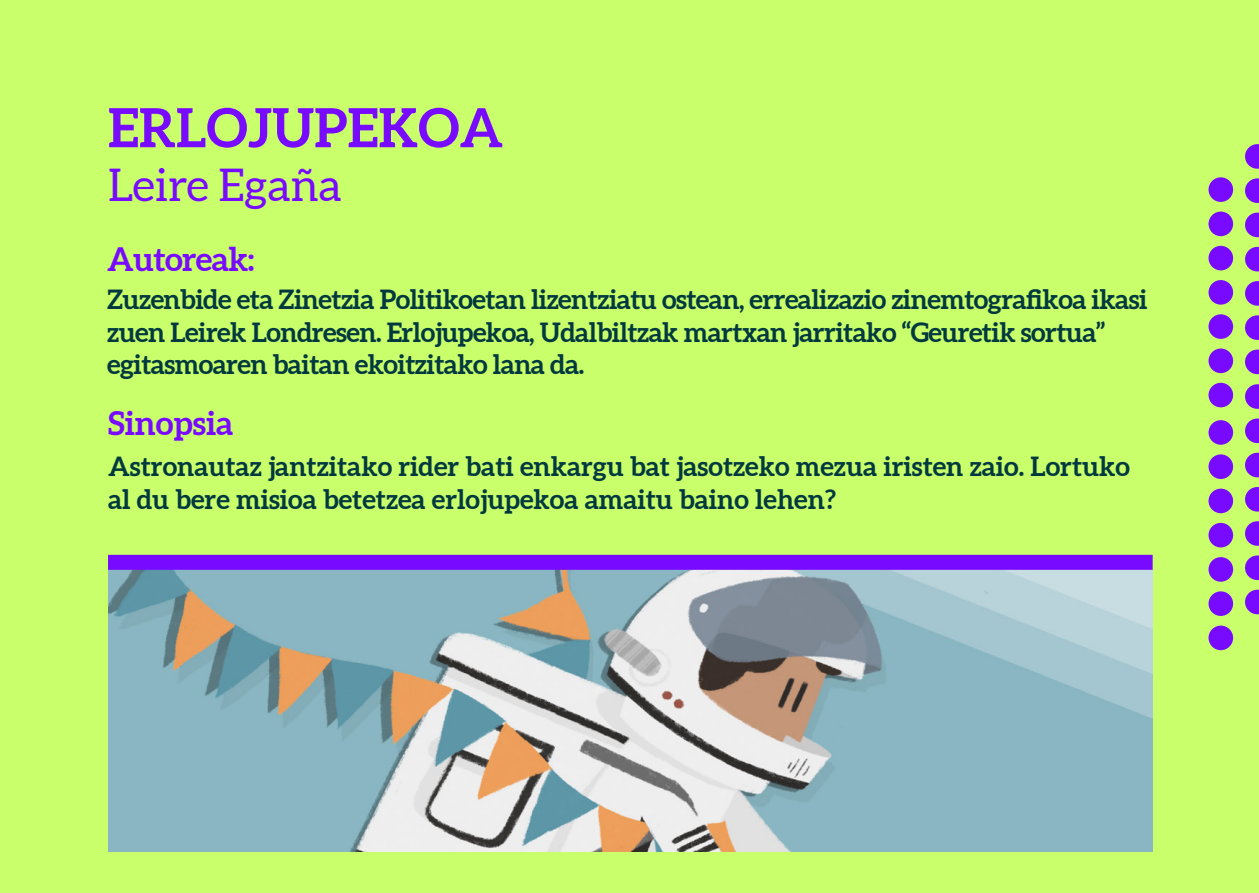
<style>
.page{position:relative;width:1259px;height:893px;background:#c9ff6b}
.page>*{position:absolute;margin:0;border:0;box-sizing:border-box;transform-origin:0 0}
.t1{font:700 54px "Aleo";color:#780aff}
.t2{font:45px "Aleo";color:#780aff}
.t3{font:700 33px "Aleo";letter-spacing:-.01em;color:#780aff}
.t4{font:700 27px/32.4px "Aleo";letter-spacing:-.02em;color:#02393e}
.t5{font:700 27px/32.4px "Aleo";color:#02393e}
</style>
<div class="page">
<img style="left:108px;top:570px;width:1044px;height:282px">
<div style="left:108px;top:555px;width:1044px;height:15px;background:#780aff"></div>
<svg style="left:1245px;top:590px;width:14px;height:24px"></svg>
<svg style="left:1245px;top:555px;width:14px;height:25px"></svg>
<svg style="left:1245px;top:521px;width:14px;height:25px"></svg>
<svg style="left:1245px;top:487px;width:14px;height:25px"></svg>
<svg style="left:1245px;top:453px;width:14px;height:24px"></svg>
<svg style="left:1245px;top:418px;width:14px;height:25px"></svg>
<svg style="left:1245px;top:384px;width:14px;height:25px"></svg>
<svg style="left:1245px;top:350px;width:14px;height:24px"></svg>
<svg style="left:1245px;top:315px;width:14px;height:25px"></svg>
<svg style="left:1245px;top:281px;width:14px;height:25px"></svg>
<svg style="left:1245px;top:247px;width:14px;height:24px"></svg>
<svg style="left:1245px;top:213px;width:14px;height:24px"></svg>
<svg style="left:1245px;top:178px;width:14px;height:25px"></svg>
<svg style="left:1245px;top:144px;width:14px;height:25px"></svg>
<div style="left:1208px;top:626px;width:25px;height:24px;background:#780aff;border-radius:50%"></div>
<div style="left:1208px;top:591px;width:25px;height:25px;background:#780aff;border-radius:50%"></div>
<div style="left:1208px;top:557px;width:25px;height:25px;background:#780aff;border-radius:50%"></div>
<div style="left:1208px;top:523px;width:25px;height:24px;background:#780aff;border-radius:50%"></div>
<div style="left:1208px;top:489px;width:25px;height:24px;background:#780aff;border-radius:50%"></div>
<div style="left:1208px;top:454px;width:25px;height:25px;background:#780aff;border-radius:50%"></div>
<div style="left:1208px;top:420px;width:25px;height:25px;background:#780aff;border-radius:50%"></div>
<div style="left:1208px;top:383px;width:25px;height:24px;background:#780aff;border-radius:50%"></div>
<div style="left:1208px;top:349px;width:25px;height:24px;background:#780aff;border-radius:50%"></div>
<div style="left:1208px;top:314px;width:25px;height:25px;background:#780aff;border-radius:50%"></div>
<div style="left:1208px;top:280px;width:25px;height:25px;background:#780aff;border-radius:50%"></div>
<div style="left:1208px;top:246px;width:25px;height:24px;background:#780aff;border-radius:50%"></div>
<div style="left:1208px;top:212px;width:25px;height:24px;background:#780aff;border-radius:50%"></div>
<div style="left:1208px;top:177px;width:25px;height:25px;background:#780aff;border-radius:50%"></div>
<p class="t1" style="left:108px;top:95px;width:397px">ERLOJUPEKOA</p>
<p class="t2" style="left:108px;top:159px;width:235px">Leire Egaña</p>
<p class="t3" style="left:107px;top:239px;width:149px">Autoreak:</p>
<p class="t4" style="left:107px;top:285px;width:1042px">Zuzenbide eta Zinetzia Politikoetan lizentziatu ostean, errealizazio zinemtografikoa ikasi zuen Leirek Londresen. Erlojupekoa, Udalbiltzak martxan jarritako “Geuretik sortua” egitasmoaren baitan ekoitzitako lana da.</p>
<p class="t3" style="left:108px;top:403px;width:127px">Sinopsia</p>
<p class="t5" style="left:108px;top:451px;width:1023px">Astronautaz jantzitako rider bati enkargu bat jasotzeko mezua iristen zaio. Lortuko al du bere misioa betetzea erlojupekoa amaitu baino lehen?</p>
</div>
